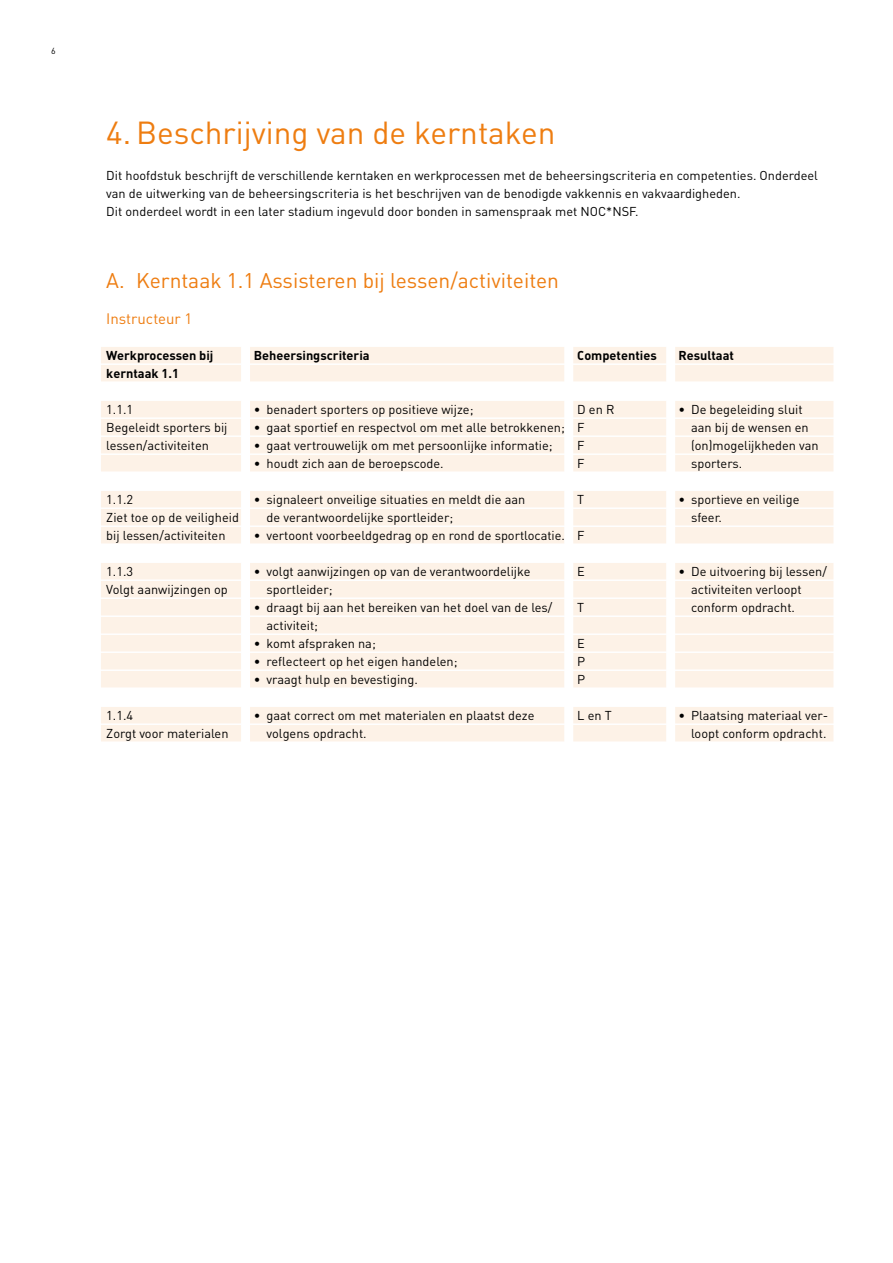
<style>
.page{position:relative;width:893px;height:1263px;background:#fff}
.page>*{position:absolute;margin:0;border:0;box-sizing:border-box;transform-origin:0 0}
.t1{font:31.5px "DIN";color:#ee7d11}
.t2{font:21px "DIN";color:#ee7d11}
.t3{font:15px "DIN";color:#ee7d11}
.t4{font:12.75px/18px "DIN";color:#000}
.t5{font:700 12.75px/18px "DIN";color:#000}
.t6{font:8.7px "DIN";color:#000}
</style>
<div class="page">
<div style="left:101px;top:347px;width:732px;height:16px;background:#fdf2e7"></div>
<div style="left:101px;top:365px;width:732px;height:16px;background:#fdf2e7"></div>
<div style="left:101px;top:401px;width:732px;height:16px;background:#fdf2e7"></div>
<div style="left:101px;top:419px;width:732px;height:16px;background:#fdf2e7"></div>
<div style="left:101px;top:437px;width:732px;height:16px;background:#fdf2e7"></div>
<div style="left:101px;top:455px;width:732px;height:16px;background:#fdf2e7"></div>
<div style="left:101px;top:491px;width:732px;height:16px;background:#fdf2e7"></div>
<div style="left:101px;top:509px;width:732px;height:16px;background:#fdf2e7"></div>
<div style="left:101px;top:527px;width:732px;height:16px;background:#fdf2e7"></div>
<div style="left:101px;top:563px;width:732px;height:16px;background:#fdf2e7"></div>
<div style="left:101px;top:581px;width:732px;height:16px;background:#fdf2e7"></div>
<div style="left:101px;top:599px;width:732px;height:16px;background:#fdf2e7"></div>
<div style="left:101px;top:617px;width:732px;height:16px;background:#fdf2e7"></div>
<div style="left:101px;top:635px;width:732px;height:16px;background:#fdf2e7"></div>
<div style="left:101px;top:653px;width:732px;height:16px;background:#fdf2e7"></div>
<div style="left:101px;top:671px;width:732px;height:16px;background:#fdf2e7"></div>
<div style="left:101px;top:707px;width:732px;height:16px;background:#fdf2e7"></div>
<div style="left:101px;top:725px;width:732px;height:16px;background:#fdf2e7"></div>
<div style="left:241px;top:301px;width:9px;height:494px;background:#fff"></div>
<div style="left:564px;top:324px;width:9px;height:446px;background:#fff"></div>
<div style="left:666px;top:303px;width:9px;height:492px;background:#fff"></div>
<p class="t6" style="left:51px;top:45px;width:6px">6</p>
<h1 class="t1" style="left:106px;top:113px;width:451px">4.Beschrijving van de kerntaken</h1>
<p class="t4" style="left:106px;top:166px;width:713px">Dit hoofdstuk beschrijft de verschillende kerntaken en werkprocessen met de beheersingscriteria en competenties. Onderdeel van de uitwerking van de beheersingscriteria is het beschrijven van de benodigde vakkennis en vakvaardigheden.<br>Dit onderdeel wordt in een later stadium ingevuld door bonden in samenspraak met NOC*NSF.</p>
<h2 class="t2" style="left:106px;top:267px;width:454px">A. Kerntaak 1.1 Assisteren bij lessen/activiteiten</h2>
<p class="t3" style="left:106px;top:309px;width:88px">Instructeur 1</p>
<p class="t5" style="left:106px;top:346px;width:109px">Werkprocessen bij kerntaak 1.1</p>
<p class="t5" style="left:254px;top:346px;width:117px">Beheersingscriteria</p>
<p class="t5" style="left:577px;top:346px;width:81px">Competenties</p>
<p class="t5" style="left:678px;top:346px;width:57px">Resultaat</p>
<p class="t4" style="left:106px;top:400px;width:123px">1.1.1<br>Begeleidt sporters bij lessen/activiteiten</p>
<p class="t4" style="left:254px;top:400px;width:221px">• benadert sporters op positieve wijze;</p>
<p class="t4" style="left:577px;top:400px;width:39px">D en R<br>F<br>F<br>F</p>
<p class="t4" style="left:691px;top:400px;width:129px;text-indent:-13px">• De begeleiding sluit aan bij de wensen en (on)mogelijkheden van sporters.</p>
<p class="t4" style="left:254px;top:418px;width:312px">• gaat sportief en respectvol om met alle betrokkenen;</p>
<p class="t4" style="left:254px;top:436px;width:300px">• gaat vertrouwelijk om met persoonlijke informatie;</p>
<p class="t4" style="left:254px;top:454px;width:191px">• houdt zich aan de beroepscode.</p>
<p class="t4" style="left:106px;top:490px;width:134px">1.1.2<br>Ziet toe op de veiligheid bij lessen/activiteiten</p>
<p class="t4" style="left:267px;top:490px;width:260px;text-indent:-13px">• signaleert onveilige situaties en meldt die aan de verantwoordelijke sportleider;</p>
<p class="t4" style="left:254px;top:526px;width:313px">• vertoont voorbeeldgedrag op en rond de sportlocatie.</p>
<p class="t4" style="left:106px;top:562px;width:123px">1.1.3<br>Volgt aanwijzingen op</p>
<p class="t4" style="left:267px;top:562px;width:265px;text-indent:-13px">• volgt aanwijzingen op van de verantwoordelijke sportleider;</p>
<p class="t4" style="left:267px;top:598px;width:287px;text-indent:-13px">• draagt bij aan het bereiken van het doel van de les/ activiteit;</p>
<p class="t4" style="left:254px;top:634px;width:123px">• komt afspraken na;</p>
<p class="t4" style="left:254px;top:652px;width:205px">• reflecteert op het eigen handelen;</p>
<p class="t4" style="left:254px;top:670px;width:166px">• vraagt hulp en bevestiging.</p>
<p class="t4" style="left:577px;top:490px;width:8px">T</p>
<p class="t4" style="left:577px;top:526px;width:9px">F</p>
<p class="t4" style="left:577px;top:562px;width:9px">E</p>
<p class="t4" style="left:577px;top:598px;width:8px">T</p>
<p class="t4" style="left:577px;top:634px;width:10px;text-align:justify">E P P</p>
<p class="t4" style="left:691px;top:490px;width:110px;text-indent:-13px">• sportieve en veilige sfeer.</p>
<p class="t4" style="left:691px;top:562px;width:137px;text-indent:-13px">• De uitvoering bij lessen/ activiteiten verloopt conform opdracht.</p>
<p class="t4" style="left:106px;top:706px;width:124px">1.1.4<br>Zorgt voor materialen</p>
<p class="t4" style="left:267px;top:706px;width:269px;text-indent:-13px">• gaat correct om met materialen en plaatst deze volgens opdracht.</p>
<p class="t4" style="left:577px;top:706px;width:36px">L en T</p>
<p class="t4" style="left:678px;top:706px;width:151px;text-align:right">• Plaatsing materiaal ver&shy;loopt conform opdracht.</p>
</div>
